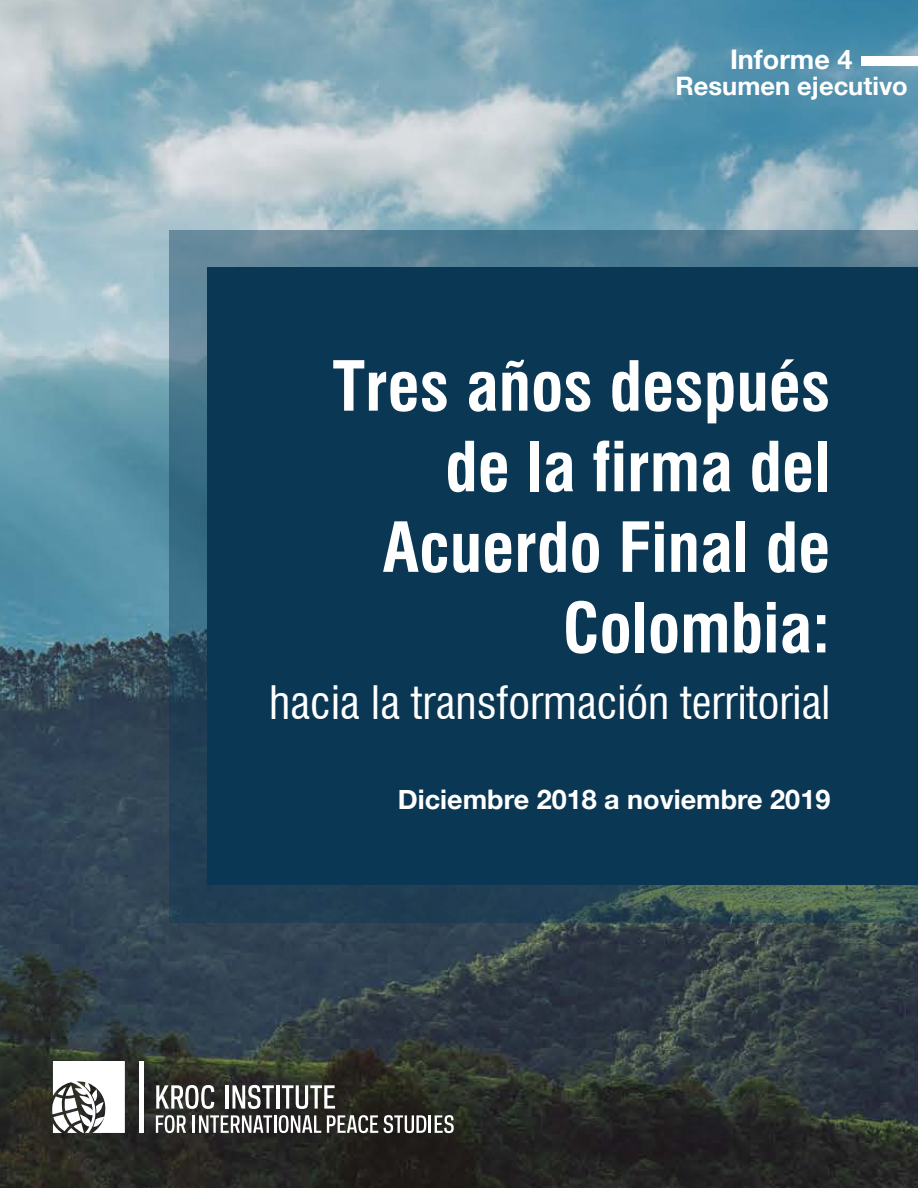
<style>
.page{position:relative;width:918px;height:1188px;background:#fff}
.page>*{position:absolute;margin:0;border:0;box-sizing:border-box;transform-origin:0 0}
.t1{font:700 condensed 67.2px/80.6px "Swiss 721 BT";color:#fff;text-align:right}
.t2{font:condensed 45px "Swiss 721 BT";color:#fff}
.t3{font:700 27px "Helvetica Neue";color:#fff}
.t4{font:700 25.5px "Helvetica Neue";color:#fff}
</style>
<div class="page">
<img style="left:0;top:0;width:918px;height:1188px">
<svg style="left:156px;top:1085px;width:58px;height:24px"></svg>
<hr style="left:225px;top:1085px;width:3px;height:24px;background:#fff">
<svg style="left:232px;top:1085px;width:42px;height:24px"></svg>
<hr style="left:276px;top:1085px;width:3px;height:24px;background:#fff">
<svg style="left:282px;top:1085px;width:53px;height:24px"></svg>
<svg style="left:156px;top:1115px;width:30px;height:18px"></svg>
<svg style="left:193px;top:1115px;width:128px;height:18px"></svg>
<svg style="left:327px;top:1115px;width:51px;height:18px"></svg>
<svg style="left:384px;top:1115px;width:70px;height:18px"></svg>
<div style="left:139px;top:1061px;width:5px;height:72px;background:#fff"></div>
<svg style="left:52px;top:1061px;width:73px;height:72px"></svg>
<div style="left:861px;top:57px;width:57px;height:9px;background:#fff"></div>
<svg style="left:169px;top:230px;width:749px;height:693px;background:#3f6374"></svg>
<div style="left:208px;top:268px;width:710px;height:617px;background:#0a3754"></div>
<p class="t3" style="left:730px;top:38px;width:124px">Informe 4</p>
<p class="t4" style="left:676px;top:66px;width:234px">Resumen ejecutivo</p>
<p class="t1" style="left:333px;top:346px;width:499px">Tres años después de la firma del<br>Acuerdo Final de<br>Colombia:</p>
<p class="t2" style="left:269px;top:676px;width:563px">hacia la transformación territorial</p>
<p class="t3" style="left:398px;top:779px;width:434px">Diciembre 2018 a noviembre 2019</p>
</div>
